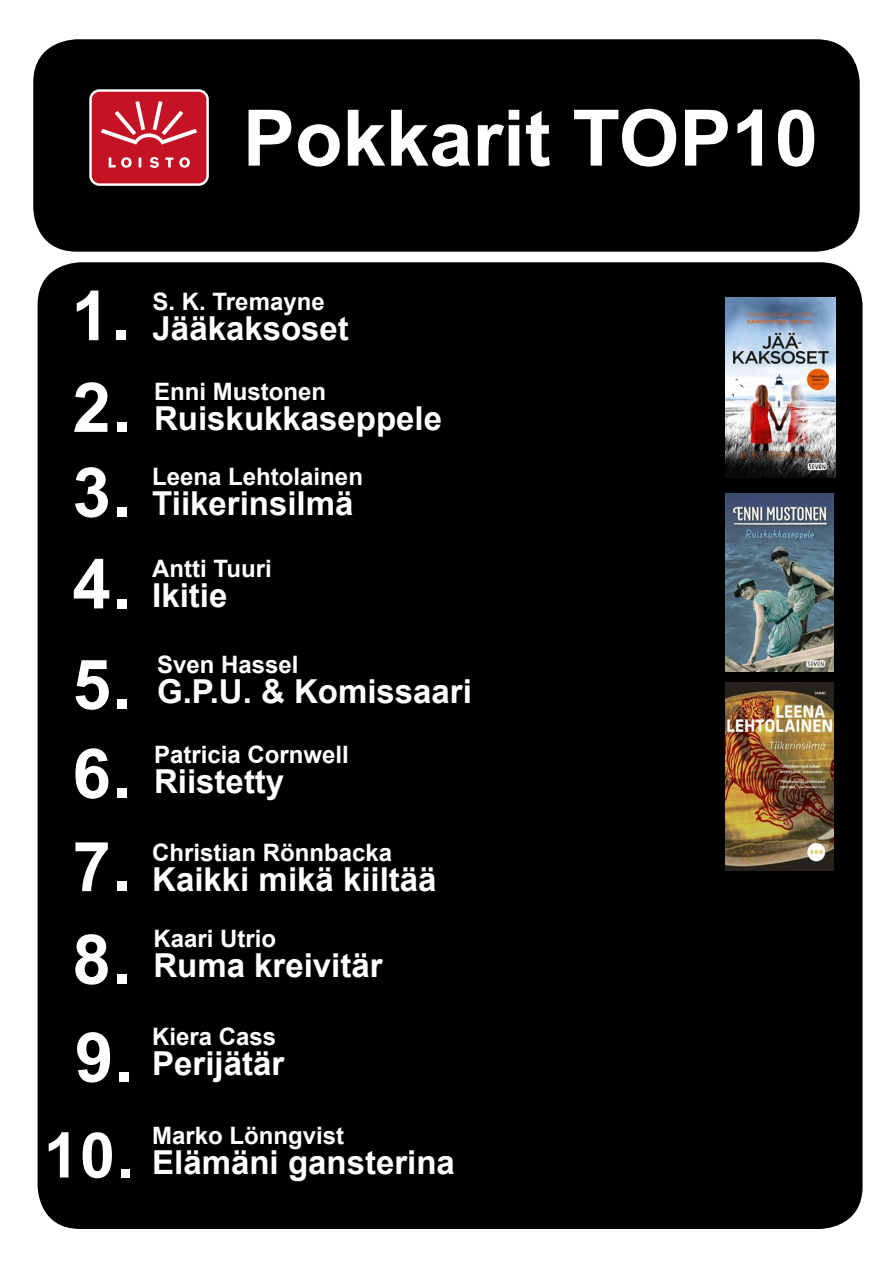
<style>
.page{position:relative;width:893px;height:1263px;background:#fff}
.page>*{position:absolute;margin:0;border:0;box-sizing:border-box;transform-origin:0 0}
.uusilistalla{font:700 78px "Arial";color:#fff}
.t1{font:700 69px "Arial";color:#fff}
.t2{font:700 63px "Arial";color:#fff}
.t3{font:700 33px "Arial";color:#fff}
.t4{font:700 24px "Arial";color:#fff}
</style>
<div class="page">
<div style="left:34px;top:40px;width:825px;height:211px;background:#000;border-radius:43px"></div>
<div style="left:33px;top:39px;width:827px;height:213px;border:2px solid #020000;border-radius:43px"></div>
<div style="left:38px;top:262px;width:824px;height:967px;background:#000;border-radius:43px"></div>
<img style="left:726px;top:683px;width:108px;height:187px">
<div style="left:91px;top:91px;width:117px;height:94px;background:#c41324;border-radius:9px"></div>
<div style="left:89px;top:89px;width:120px;height:97px;border:2px solid #fff;border-radius:9px"></div>
<svg style="left:109px;top:157px;width:23px;height:11px"></svg>
<svg style="left:139px;top:157px;width:2px;height:11px"></svg>
<svg style="left:150px;top:157px;width:9px;height:11px"></svg>
<svg style="left:165px;top:157px;width:25px;height:11px"></svg>
<svg style="left:101px;top:101px;width:96px;height:44px"></svg>
<img style="left:726px;top:298px;width:110px;height:180px">
<img style="left:726px;top:493px;width:108px;height:178px">
<p class="uusilistalla" style="left:243px;top:86px;width:577px">Pokkarit TOP10</p>
<p class="t1" style="left:71px;top:270px;width:60px">1.</p>
<p class="t1" style="left:73px;top:362px;width:60px">2.</p>
<p class="t1" style="left:73px;top:446px;width:60px">3.</p>
<p class="t1" style="left:73px;top:538px;width:60px">4.</p>
<p class="t1" style="left:73px;top:639px;width:60px">5.</p>
<p class="t1" style="left:73px;top:728px;width:60px">6.</p>
<p class="t1" style="left:73px;top:821px;width:60px">7.</p>
<p class="t1" style="left:73px;top:913px;width:60px">8.</p>
<p class="t1" style="left:75px;top:1011px;width:60px">9.</p>
<p class="t2" style="left:44px;top:1113px;width:92px">10.</p>
<p class="t4" style="left:153px;top:285px;width:174px">S. K. Tremayne</p>
<p class="t3" style="left:153px;top:306px;width:198px">Jääkaksoset</p>
<p class="t4" style="left:154px;top:375px;width:174px">Enni Mustonen</p>
<p class="t3" style="left:154px;top:396px;width:289px">Ruiskukkaseppele</p>
<p class="t4" style="left:152px;top:460px;width:212px">Leena Lehtolainen</p>
<p class="t3" style="left:152px;top:481px;width:203px">Tiikerinsilmä</p>
<p class="t4" style="left:152px;top:552px;width:121px">Antti Tuuri</p>
<p class="t3" style="left:152px;top:573px;width:77px">Ikitie</p>
<p class="t4" style="left:157px;top:649px;width:143px">Sven Hassel</p>
<p class="t3" style="left:157px;top:670px;width:316px">G.P.U. &amp; Komissaari</p>
<p class="t4" style="left:154px;top:739px;width:196px">Patricia Cornwell</p>
<p class="t3" style="left:154px;top:759px;width:132px">Riistetty</p>
<p class="t4" style="left:152px;top:836px;width:242px">Christian Rönnbacka</p>
<p class="t3" style="left:152px;top:857px;width:286px">Kaikki mikä kiiltää</p>
<p class="t4" style="left:153px;top:923px;width:124px">Kaari Utrio</p>
<p class="t3" style="left:153px;top:944px;width:231px">Ruma kreivitär</p>
<p class="t4" style="left:152px;top:1021px;width:126px">Kiera Cass</p>
<p class="t3" style="left:152px;top:1042px;width:134px">Perijätär</p>
<p class="t4" style="left:152px;top:1119px;width:194px">Marko Lönngvist</p>
<p class="t3" style="left:152px;top:1140px;width:304px">Elämäni gansterina</p>
</div>
